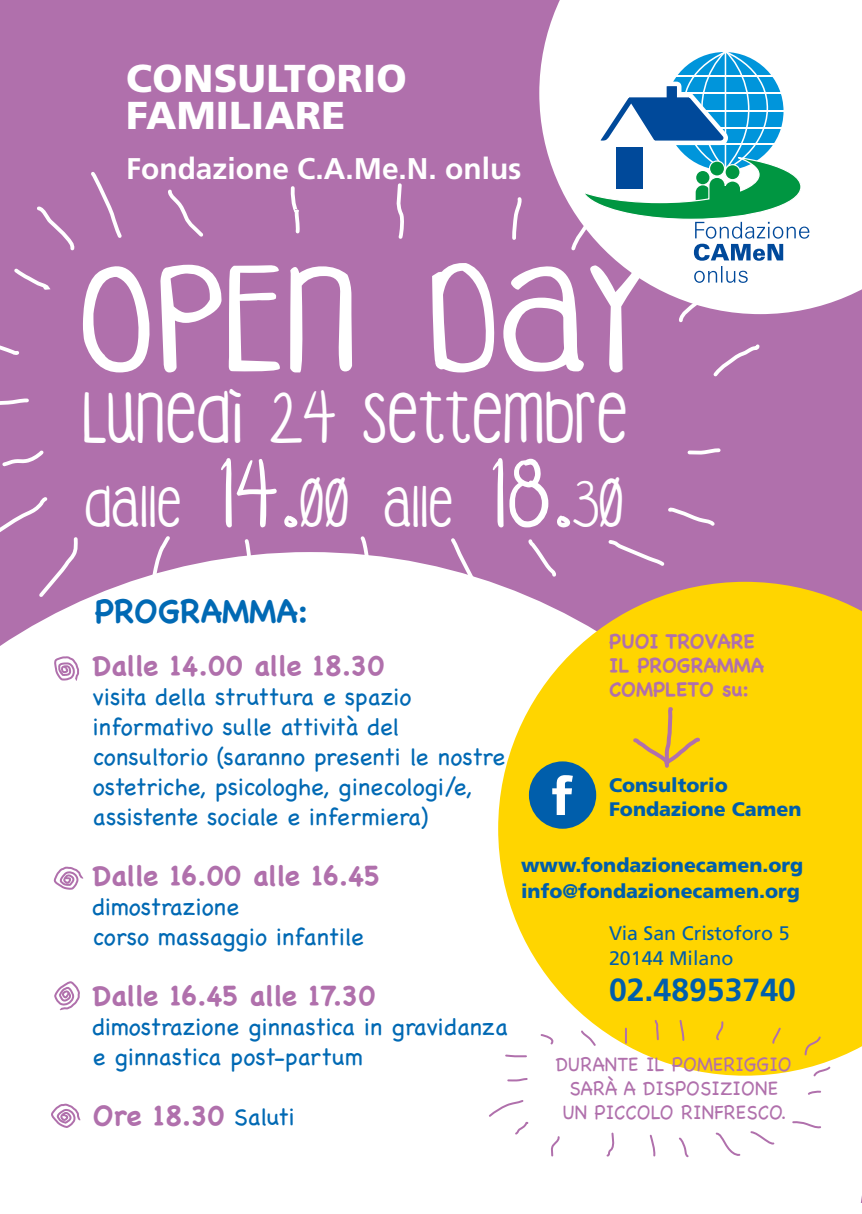
<style>
.page{position:relative;width:862px;height:1214px;background:#fff}
.page>*{position:absolute;margin:0;border:0;box-sizing:border-box;transform-origin:0 0}
.t1{font:98.6px "DJB Coffee Shoppe Espresso";color:#fff;scale:1.2 1}
.t2{font:47px "DJB Coffee Shoppe Espresso";color:#fff}
.t3{font:900 38.8px/37.4px "Frutiger";letter-spacing:.01em;color:#fff}
.t4{font:37.2px "DJB Coffee Shoppe Espresso";color:#fff}
.t5{font:700 32px "Frutiger";color:#005eab}
.t6{font:700 32px "Chalkboard";color:#0069b4}
.t7{font:700 29.8px "Frutiger";color:#fff}
.t8{font:700 28px "Chalkboard";letter-spacing:-.01em;color:#b070ac}
.t9{font:24px/30px "Chalkboard";color:#0069b4}
.t10{font:20px/24px "Chalkboard";color:#b070ac;text-align:center;scale:.96 1}
.t11{font:700 20px/24px "Chalkboard";color:#b070ac}
.t12{font:900 19.6px/23.6px "Frutiger";color:#005eab}
.t13{font:19.6px/25px "Frutiger";color:#005eab}
.s1{font-size:60.8px}
.s2{font-size:42.6px}
.s3{font-weight:400;font-size:24px;color:#0069b4}
</style>
<div class="page">
<div style="left:0;top:0;width:862px;height:1202px;background:#b070ac"></div>
<svg style="left:539px;top:0;width:323px;height:309px;background:#f3eaf3"></svg>
<div style="left:0;top:552px;width:862px;height:651px;background:#fff"></div>
<svg style="left:37px;top:206px;width:38px;height:45px"></svg>
<svg style="left:14px;top:268px;width:37px;height:22px"></svg>
<svg style="left:0;top:345px;width:19px;height:10px"></svg>
<svg style="left:0;top:398px;width:29px;height:7px"></svg>
<svg style="left:2px;top:450px;width:42px;height:17px"></svg>
<svg style="left:0;top:497px;width:80px;height:103px"></svg>
<svg style="left:145px;top:536px;width:27px;height:52px"></svg>
<svg style="left:242px;top:539px;width:13px;height:52px"></svg>
<svg style="left:357px;top:536px;width:20px;height:54px"></svg>
<svg style="left:448px;top:538px;width:39px;height:59px"></svg>
<svg style="left:526px;top:539px;width:32px;height:39px"></svg>
<svg style="left:606px;top:540px;width:61px;height:29px"></svg>
<svg style="left:668px;top:508px;width:47px;height:18px"></svg>
<svg style="left:687px;top:448px;width:34px;height:7px"></svg>
<svg style="left:713px;top:344px;width:47px;height:33px"></svg>
<svg style="left:512px;top:197px;width:10px;height:43px"></svg>
<svg style="left:396px;top:183px;width:8px;height:56px"></svg>
<svg style="left:290px;top:186px;width:10px;height:48px"></svg>
<svg style="left:168px;top:189px;width:35px;height:48px"></svg>
<svg style="left:568px;top:50px;width:241px;height:273px;background:#b0c9d8"></svg>
<svg style="left:53px;top:655px;width:27px;height:42px"></svg>
<svg style="left:52px;top:865px;width:32px;height:26px"></svg>
<svg style="left:53px;top:979px;width:28px;height:32px"></svg>
<svg style="left:49px;top:1047px;width:32px;height:82px;background:#f6eff5"></svg>
<svg style="left:498px;top:581px;width:364px;height:494px;background:#fcd626"></svg>
<svg style="left:625px;top:1028px;width:2px;height:14px"></svg>
<svg style="left:579px;top:1028px;width:18px;height:19px"></svg>
<svg style="left:539px;top:1032px;width:16px;height:14px"></svg>
<svg style="left:504px;top:1053px;width:24px;height:5px"></svg>
<svg style="left:506px;top:1076px;width:23px;height:6px"></svg>
<svg style="left:487px;top:1098px;width:43px;height:38px;background:#f9f5f9"></svg>
<svg style="left:549px;top:1134px;width:11px;height:23px"></svg>
<svg style="left:605px;top:1131px;width:9px;height:26px"></svg>
<svg style="left:648px;top:1133px;width:8px;height:24px"></svg>
<svg style="left:677px;top:1135px;width:13px;height:23px"></svg>
<svg style="left:714px;top:1131px;width:27px;height:25px"></svg>
<svg style="left:749px;top:1129px;width:26px;height:15px"></svg>
<svg style="left:791px;top:1120px;width:31px;height:8px"></svg>
<svg style="left:806px;top:1089px;width:16px;height:7px"></svg>
<svg style="left:812px;top:1064px;width:20px;height:13px"></svg>
<svg style="left:803px;top:1034px;width:19px;height:22px"></svg>
<svg style="left:771px;top:1025px;width:11px;height:19px"></svg>
<svg style="left:715px;top:1020px;width:10px;height:21px"></svg>
<svg style="left:678px;top:1018px;width:7px;height:23px"></svg>
<svg style="left:653px;top:1018px;width:7px;height:23px"></svg>
<div style="left:529px;top:761px;width:67px;height:67px;background:#005eab;border-radius:34px"></div>
<svg style="left:552px;top:775px;width:21px;height:40px"></svg>
<svg style="left:631px;top:704px;width:72px;height:65px;background:#f5c913"></svg>
<svg style="left:91px;top:172px;width:31px;height:66px"></svg>
<h3 class="t3" style="left:126px;top:59px;width:282px">CONSULTORIO<br>FAMILIARE</h3>
<p class="t7" style="left:126px;top:151px;width:397px">Fondazione C.A.Me.N. onlus</p>
<h1 class="t1" style="left:83px;top:281px;width:474px">OPEN DAY</h1>
<h2 class="t2" style="left:84px;top:399px;width:546px">LUNEDÌ 24 SETTEMBRE</h2>
<h3 class="t4" style="left:86px;top:492px;width:539px">DALLE <span class="s1">14.</span><span class="s2">00</span> ALLE <span class="s1">18.</span><span class="s2">30</span></h3>
<h3 class="t6" style="left:95px;top:592px;width:215px">PROGRAMMA:</h3>
<p class="t8" style="left:93px;top:648px;width:293px">Dalle 14.00 alle 18.30</p>
<p class="t9" style="left:93px;top:681px;width:414px">visita della struttura e spazio informativo sulle attività del consultorio (saranno presenti le nostre ostetriche, psicologhe, ginecologi/e, assistente sociale e infermiera)</p>
<p class="t8" style="left:93px;top:858px;width:289px">Dalle 16.00 alle 16.45</p>
<p class="t9" style="left:93px;top:891px;width:272px">dimostrazione<br>corso massaggio infantile</p>
<p class="t8" style="left:93px;top:978px;width:284px">Dalle 16.45 alle 17.30</p>
<p class="t9" style="left:93px;top:1011px;width:416px">dimostrazione ginnastica in gravidanza e ginnastica post-partum</p>
<p class="t8" style="left:93px;top:1098px;width:203px">Ore 18.30 <span class="s3">Saluti</span></p>
<p class="t11" style="left:609px;top:629px;width:157px">PUOI TROVARE<br>IL PROGRAMMA<br>COMPLETO su:</p>
<p class="t12" style="left:609px;top:773px;width:194px">Consultorio<br>Fondazione Camen</p>
<p class="t12" style="left:521px;top:851px;width:284px;line-height:26px">www.fondazionecamen.org info@fondazionecamen.org</p>
<p class="t13" style="left:609px;top:920px;width:182px">Via San Cristoforo 5<br>20144 Milano</p>
<h3 class="t5" style="left:609px;top:970px;width:188px">02.48953740</h3>
<p class="t10" style="left:556px;top:1051px;width:247px">DURANTE IL POMERIGGIO<br>SARÀ A DISPOSIZIONE<br>UN PICCOLO RINFRESCO.</p>
</div>
